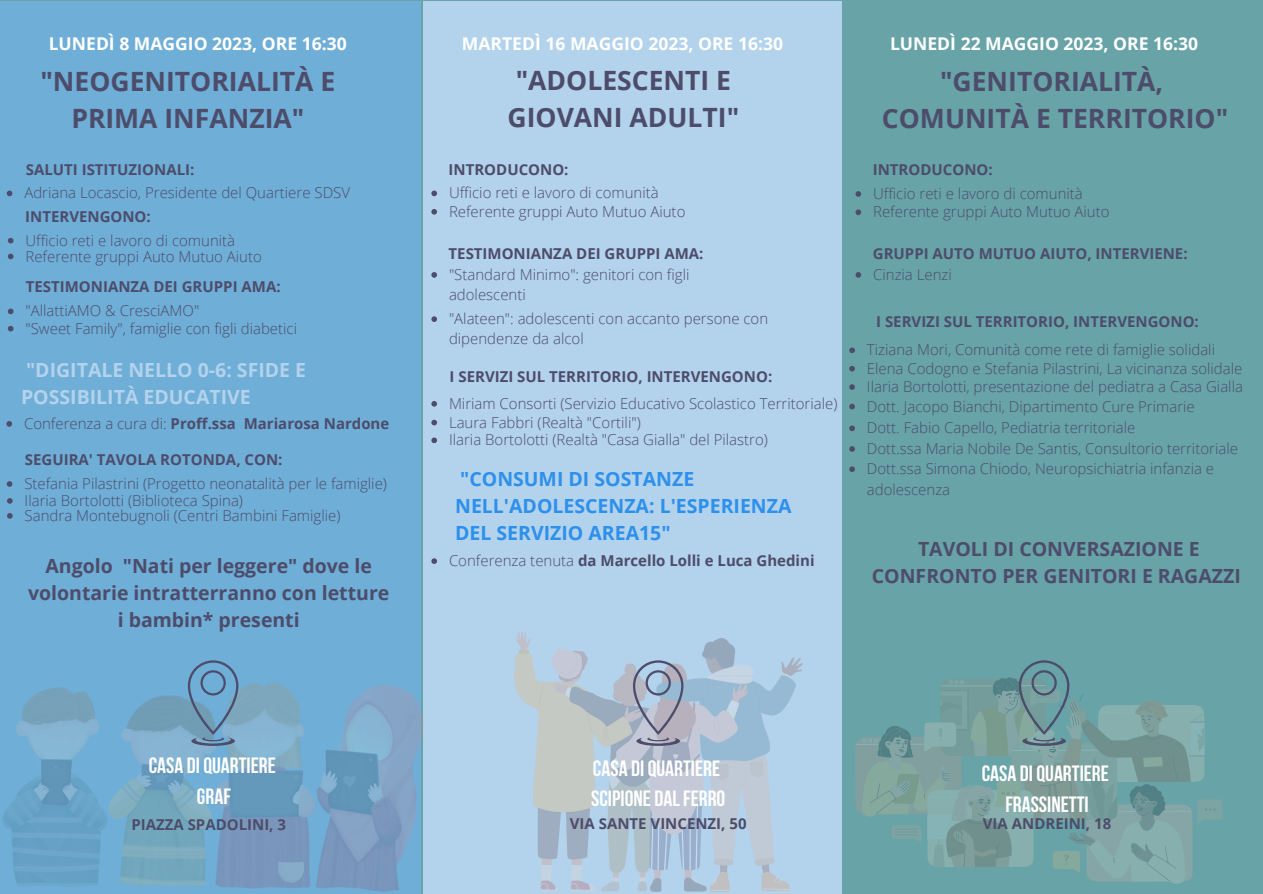
<style>
.page{position:relative;width:1263px;height:894px;background:#fff}
.page>*{position:absolute;margin:0;border:0;box-sizing:border-box;transform-origin:0 0}
.t1{font:700 26.55px/37px "Open Sans";color:#4d4c6a;text-align:center}
.t2{font:700 22.05px/30.3px "Bebas Neue";color:#fff;text-align:center}
.t3{font:700 19.5px/27px "Open Sans";color:#4d4c6a;text-align:center}
.t4{font:700 19.5px/27px "Open Sans";color:#2d90eb}
.t5{font:700 19.5px/27px "Open Sans";color:#b3d2ec}
.t6{font:700 17.55px "Open Sans";color:#fff}
.t7{font:300 15px/20.2px "Open Sans";color:#4d4c6a}
.t8{font:700 15px "Open Sans";color:#4d4c6a}
.s1{font-weight:300}
</style>
<div class="page">
<div style="left:0;top:0;width:1263px;height:893px;background:#68a3a8"></div>
<div style="left:0;top:2px;width:421px;height:891px;background:#6faed7"></div>
<div style="left:423px;top:2px;width:419px;height:891px;background:#b3d2ec"></div>
<img style="left:3px;top:682px;width:420px;height:209px">
<img style="left:514px;top:631px;width:288px;height:260px">
<svg style="left:633px;top:660px;width:50px;height:85px"></svg>
<svg style="left:855px;top:660px;width:368px;height:223px"></svg>
<svg style="left:188px;top:660px;width:50px;height:85px"></svg>
<svg style="left:7px;top:498px;width:6px;height:5px"></svg>
<svg style="left:7px;top:481px;width:5px;height:5px"></svg>
<svg style="left:7px;top:513px;width:6px;height:5px"></svg>
<svg style="left:7px;top:190px;width:5px;height:6px"></svg>
<svg style="left:8px;top:238px;width:5px;height:5px"></svg>
<svg style="left:8px;top:253px;width:5px;height:6px"></svg>
<svg style="left:6px;top:421px;width:6px;height:5px"></svg>
<svg style="left:8px;top:308px;width:5px;height:6px"></svg>
<svg style="left:8px;top:326px;width:5px;height:5px"></svg>
<svg style="left:431px;top:558px;width:6px;height:5px"></svg>
<svg style="left:431px;top:190px;width:6px;height:6px"></svg>
<svg style="left:431px;top:209px;width:6px;height:5px"></svg>
<svg style="left:431px;top:401px;width:6px;height:5px"></svg>
<svg style="left:431px;top:272px;width:6px;height:5px"></svg>
<svg style="left:431px;top:316px;width:6px;height:6px"></svg>
<svg style="left:431px;top:419px;width:6px;height:6px"></svg>
<svg style="left:431px;top:437px;width:6px;height:6px"></svg>
<svg style="left:855px;top:191px;width:6px;height:6px"></svg>
<svg style="left:855px;top:209px;width:6px;height:6px"></svg>
<svg style="left:849px;top:347px;width:6px;height:6px"></svg>
<svg style="left:855px;top:272px;width:6px;height:5px"></svg>
<svg style="left:849px;top:366px;width:6px;height:5px"></svg>
<svg style="left:849px;top:384px;width:6px;height:6px"></svg>
<svg style="left:849px;top:403px;width:6px;height:6px"></svg>
<svg style="left:849px;top:425px;width:6px;height:6px"></svg>
<svg style="left:849px;top:466px;width:6px;height:6px"></svg>
<svg style="left:849px;top:446px;width:6px;height:5px"></svg>
<p class="t6" style="left:49px;top:31px;width:300px">LUNEDÌ 8 MAGGIO 2023, ORE 16:30</p>
<h1 class="t1" style="left:40px;top:62px;width:296px">"NEOGENITORIALITÀ E<br>PRIMA INFANZIA"</h1>
<p class="t8" style="left:26px;top:159px;width:170px">SALUTI ISTITUZIONALI:</p>
<p class="t7" style="left:24px;top:182px;width:327px">Adriana Locascio, Presidente del Quartiere SDSV</p>
<p class="t7" style="left:25px;top:232px;width:238px;line-height:15.8px">Ufficio reti e lavoro di comunità<br>Referente gruppi Auto Mutuo Aiuto</p>
<p class="t8" style="left:25px;top:206px;width:127px">INTERVENGONO:</p>
<p class="t8" style="left:26px;top:276px;width:256px">TESTIMONIANZA DEI GRUPPI AMA:</p>
<p class="t7" style="left:25px;top:302px;width:273px;line-height:17.2px">"AllattiAMO &amp; CresciAMO"<br>"Sweet Family", famiglie con figli diabetici</p>
<h3 class="t5" style="left:21px;top:356px;width:287px">"DIGITALE NELLO 0-6: SFIDE E<br>POSSIBILITÀ EDUCATIVE</h3>
<p class="t8" style="left:24px;top:413px;width:367px"><span class="s1">Conferenza a cura di:</span> Proff.ssa Mariarosa Nardone</p>
<p class="t8" style="left:25px;top:449px;width:259px">SEGUIRA' TAVOLA ROTONDA, CON:</p>
<p class="t7" style="left:24px;top:467px;width:364px;line-height:31.8px">Stefania Pilastrini (Progetto neonatalità per le famiglie)<br>Sandra Montebugnoli (Centri Bambini Famiglie)</p>
<h3 class="t3" style="left:28px;top:551px;width:363px">Angolo "Nati per leggere" dove le volontarie intratterranno con letture i bambin* presenti</h3>
<p class="t7" style="left:25px;top:490px;width:220px">Ilaria Bortolotti (Biblioteca Spina)</p>
<h2 class="t2" style="left:149px;top:752px;width:129px">CASA DI QUARTIERE<br>GRAF</h2>
<p class="t8" style="left:131px;top:814px;width:156px">PIAZZA SPADOLINI, 3</p>
<p class="t6" style="left:462px;top:31px;width:323px">MARTEDÌ 16 MAGGIO 2023, ORE 16:30</p>
<h1 class="t1" style="left:508px;top:61px;width:233px">"ADOLESCENTI E<br>GIOVANI ADULTI"</h1>
<p class="t8" style="left:449px;top:159px;width:121px">INTRODUCONO:</p>
<p class="t7" style="left:449px;top:183px;width:238px;line-height:18.3px">Ufficio reti e lavoro di comunità<br>Referente gruppi Auto Mutuo Aiuto</p>
<p class="t8" style="left:449px;top:242px;width:256px">TESTIMONIANZA DEI GRUPPI AMA:</p>
<p class="t7" style="left:449px;top:264px;width:242px">"Standard Minimo": genitori con figli adolescenti</p>
<p class="t7" style="left:449px;top:308px;width:321px">"Alateen": adolescenti con accanto persone con dipendenze da alcol</p>
<p class="t8" style="left:450px;top:366px;width:324px">I SERVIZI SUL TERRITORIO, INTERVENGONO:</p>
<p class="t7" style="left:449px;top:393px;width:390px">Miriam Consorti (Servizio Educativo Scolastico Territoriale)</p>
<p class="t7" style="left:449px;top:413px;width:320px;line-height:17.7px">Laura Fabbri (Realtà "Cortili")<br>Ilaria Bortolotti (Realtà "Casa Gialla" del Pilastro)</p>
<h3 class="t4" style="left:455px;top:465px;width:338px">"CONSUMI DI SOSTANZE<br>NELL'ADOLESCENZA: L'ESPERIENZA<br>DEL SERVIZIO AREA15"</h3>
<p class="t8" style="left:449px;top:550px;width:367px"><span class="s1">Conferenza tenuta</span> da Marcello Lolli e Luca Ghedini</p>
<p class="t6" style="left:890px;top:31px;width:310px">LUNEDÌ 22 MAGGIO 2023, ORE 16:30</p>
<h1 class="t1" style="left:882px;top:62px;width:348px">"GENITORIALITÀ,<br>COMUNITÀ E TERRITORIO"</h1>
<p class="t8" style="left:873px;top:159px;width:121px">INTRODUCONO:</p>
<p class="t7" style="left:873px;top:184px;width:238px;line-height:18.3px">Ufficio reti e lavoro di comunità<br>Referente gruppi Auto Mutuo Aiuto</p>
<p class="t8" style="left:873px;top:243px;width:316px">GRUPPI AUTO MUTUO AIUTO, INTERVIENE:</p>
<p class="t7" style="left:873px;top:264px;width:80px">Cinzia Lenzi</p>
<p class="t8" style="left:876px;top:311px;width:324px">I SERVIZI SUL TERRITORIO, INTERVENGONO:</p>
<p class="t7" style="left:867px;top:339px;width:350px">Tiziana Mori, Comunità come rete di famiglie solidali</p>
<p class="t7" style="left:867px;top:358px;width:378px;line-height:18.9px;text-align:justify">Elena Codogno e Stefania Pilastrini, La vicinanza solidale Ilaria Bortolotti, presentazione del pediatra a Casa Gialla Dott. Jacopo Bianchi, Dipartimento Cure Primarie</p>
<p class="t7" style="left:867px;top:417px;width:270px">Dott. Fabio Capello, Pediatria territoriale</p>
<p class="t7" style="left:867px;top:458px;width:349px">Dott.ssa Simona Chiodo, Neuropsichiatria infanzia e adolescenza</p>
<p class="t7" style="left:867px;top:438px;width:373px">Dott.ssa Maria Nobile De Santis, Consultorio territoriale</p>
<h3 class="t3" style="left:872px;top:535px;width:370px">TAVOLI DI CONVERSAZIONE E<br>CONFRONTO PER GENITORI E RAGAZZI</h3>
<h2 class="t2" style="left:591px;top:754px;width:136px;text-align:left">CASA DI QUARTIERE<br>SCIPIONE DALFERRO</h2>
<p class="t8" style="left:570px;top:813px;width:178px">VIA SANTE VINCENZI, 50</p>
<h2 class="t2" style="left:982px;top:760px;width:129px">CASA DI QUARTIERE<br>FRASSINETTI</h2>
<p class="t8" style="left:983px;top:813px;width:130px">VIA ANDREINI, 18</p>
</div>
